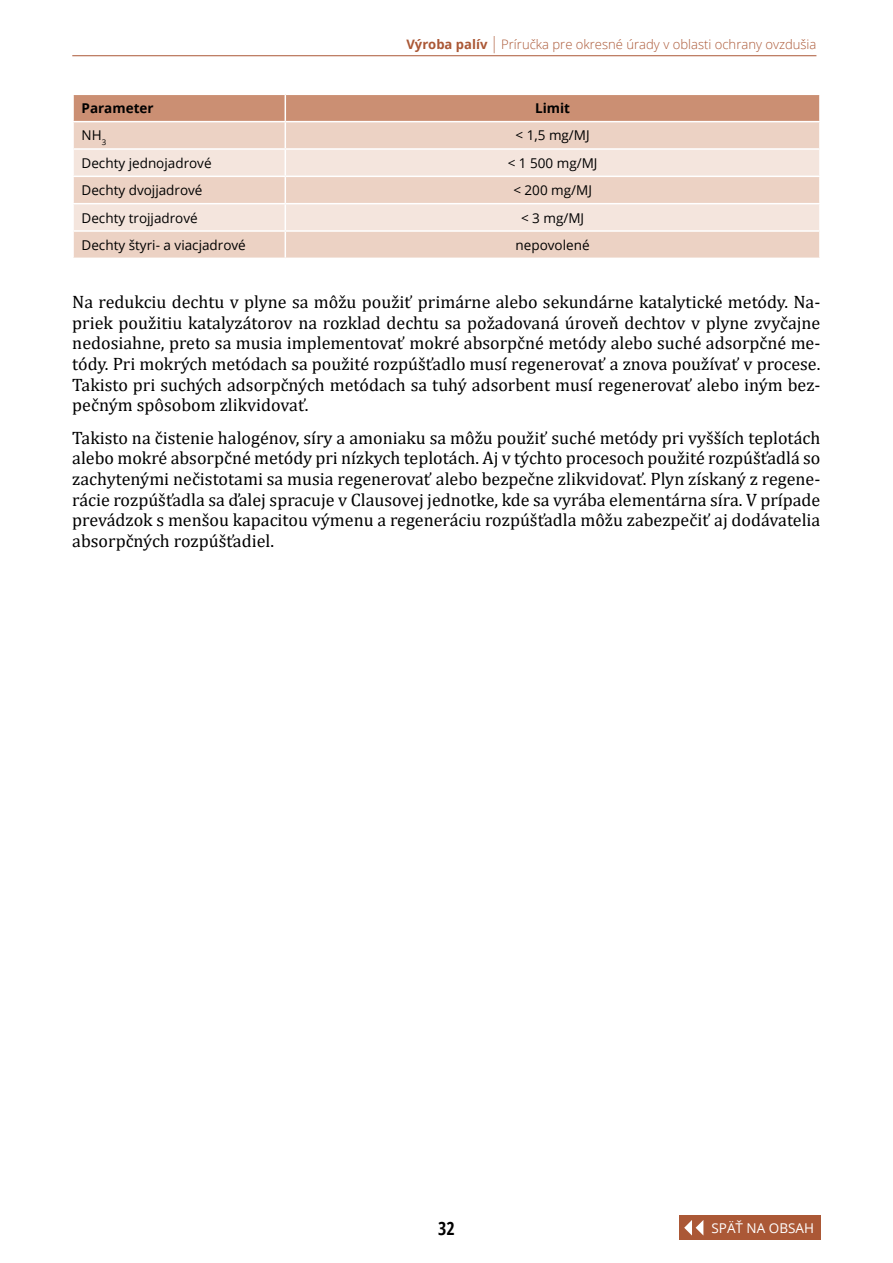
<style>
.page{position:relative;width:893px;height:1263px;background:#fff}
.page>*{position:absolute;margin:0;border:0;box-sizing:border-box;transform-origin:0 0}
.Prvý_odstavec{font:18px/20.7px "Cambria";color:#000;text-align:justify}
.t1{font:700 condensed 18px "Open Sans";color:#000}
.obsah_tabuľky{font:13.5px "Open Sans";color:#000}
.obsah_tabuľky-2{font:700 13.5px "Open Sans";color:#000}
.t2{font:13.5px "Open Sans";color:#fff}
.t3{font:300 13.05px "Open Sans";color:#ab5836}
.s1{font-weight:700}
.s2{font-size:16.95px}
</style>
<div class="page">
<hr style="left:72px;top:55px;width:744px;height:1px;background:#ab5836">
<div style="left:679px;top:1215px;width:142px;height:25px;background:#ab5836"></div>
<svg style="left:684px;top:1220px;width:19px;height:15px"></svg>
<svg style="left:73px;top:95px;width:747px;height:163px;background:#eacfc1"></svg>
<hr style="left:72px;top:122px;width:2px;height:26px;background:#fff">
<hr style="left:819px;top:122px;width:2px;height:26px;background:#fff">
<hr style="left:72px;top:150px;width:2px;height:26px;background:#fff">
<hr style="left:819px;top:150px;width:2px;height:26px;background:#fff">
<hr style="left:72px;top:177px;width:2px;height:26px;background:#fff">
<hr style="left:819px;top:177px;width:2px;height:26px;background:#fff">
<hr style="left:72px;top:204px;width:2px;height:26px;background:#fff">
<hr style="left:819px;top:204px;width:2px;height:26px;background:#fff">
<hr style="left:72px;top:232px;width:2px;height:26px;background:#fff">
<hr style="left:819px;top:232px;width:2px;height:26px;background:#fff">
<hr style="left:72px;top:95px;width:2px;height:26px;background:#fff">
<hr style="left:819px;top:95px;width:2px;height:26px;background:#fff">
<hr style="left:72px;top:121px;width:213px;height:1px;background:#fff">
<hr style="left:285px;top:121px;width:536px;height:1px;background:#fff">
<p class="t3" style="left:406px;top:36px;width:411px"><span class="s1">Výroba palív</span> <span class="s2">|</span> Príručka pre okresné úrady v oblasti ochrany ovzdušia</p>
<p class="obsah_tabuľky-2" style="left:82px;top:99px;width:74px">Parameter</p>
<p class="obsah_tabuľky-2" style="left:535px;top:99px;width:36px">Limit</p>
<p class="obsah_tabuľky" style="left:82px;top:126px;width:26px">NH<sub>3</sub></p>
<p class="obsah_tabuľky" style="left:515px;top:126px;width:76px">&lt; 1,5 mg/MJ</p>
<p class="obsah_tabuľky" style="left:82px;top:154px;width:132px">Dechty jednojadrové</p>
<p class="obsah_tabuľky" style="left:508px;top:154px;width:91px">&lt; 1 500 mg/MJ</p>
<p class="obsah_tabuľky" style="left:82px;top:181px;width:123px">Dechty dvojjadrové</p>
<p class="obsah_tabuľky" style="left:513px;top:181px;width:80px">&lt; 200 mg/MJ</p>
<p class="obsah_tabuľky" style="left:82px;top:208px;width:118px">Dechty trojjadrové</p>
<p class="obsah_tabuľky" style="left:521px;top:208px;width:65px">&lt; 3 mg/MJ</p>
<p class="obsah_tabuľky" style="left:82px;top:236px;width:166px">Dechty štyri- a viacjadrové</p>
<p class="obsah_tabuľky" style="left:516px;top:236px;width:76px">nepovolené</p>
<p class="Prvý_odstavec" style="left:72px;top:291px;width:750px">Na redukciu dechtu v plyne sa môžu použiť primárne alebo sekundárne katalytické metódy. Na&shy;priek použitiu katalyzátorov na rozklad dechtu sa požadovaná úroveň dechtov v plyne zvyčajne nedosiahne, preto sa musia implementovať mokré absorpčné metódy alebo suché adsorpčné me&shy;tódy. Pri mokrých metódach sa použité rozpúšťadlo musí regenerovať a znova používať v procese.<br>Takisto pri suchých adsorpčných metódach sa tuhý adsorbent musí regenerovať alebo iným bez&shy;pečným spôsobom zlikvidovať.</p>
<p class="Prvý_odstavec" style="left:72px;top:427px;width:750px">Takisto na čistenie halogénov, síry a amoniaku sa môžu použiť suché metódy pri vyšších teplotách alebo mokré absorpčné metódy pri nízkych teplotách. Aj v týchto procesoch použité rozpúšťadlá so zachytenými nečistotami sa musia regenerovať alebo bezpečne zlikvidovať. Plyn získaný z regene&shy;rácie rozpúšťadla sa ďalej spracuje v Clausovej jednotke, kde sa vyrába elementárna síra. V prípade prevádzok s menšou kapacitou výmenu a regeneráciu rozpúšťadla môžu zabezpečiť aj dodávatelia absorpčných rozpúšťadiel.</p>
<p class="t1" style="left:438px;top:1216px;width:18px">32</p>
<p class="t2" style="left:711px;top:1219px;width:104px">SPÄŤ NA OBSAH</p>
</div>
